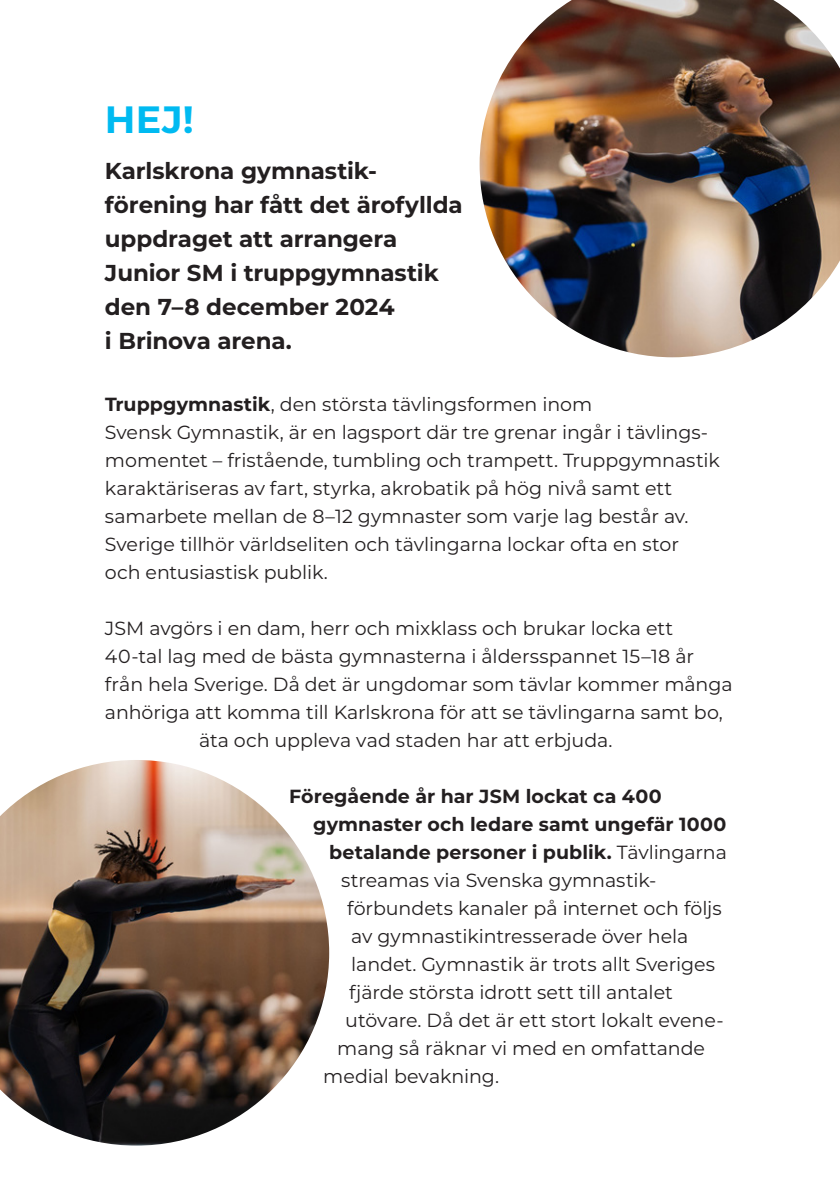
<style>
.page{position:relative;width:840px;height:1191px;background:#fff}
.page>*{position:absolute;margin:0;border:0;box-sizing:border-box;transform-origin:0 0}
.Rubrik1{font:700 38px "Montserrat";color:#00baf1}
.Brød_Serif{font:700 23px/34px "Montserrat";letter-spacing:-.005em;color:#231f20}
.Brød_Serif-2{font:19px/28px "Montserrat";color:#231f20}
.Brød_Serif-3{font:700 19px "Montserrat";letter-spacing:.005em;color:#231f20}
.s1{font-weight:700}
.s2{font-weight:400}
</style>
<div class="page">
<img style="left:0;top:760px;width:329px;height:385px">
<img style="left:479px;top:0;width:360px;height:357px">
<p class="Rubrik1" style="left:105px;top:92px;width:90px">HEJ!</p>
<p class="Brød_Serif" style="left:105px;top:152px;width:359px">Karlskrona gymnastik&shy;förening har fått det ärofyllda uppdraget att arrangera<br>Junior SM i truppgymnastik den 7–8 december 2024<br>i Brinova arena.</p>
<p class="Brød_Serif-2" style="left:105px;top:389px;width:616px"><span class="s1">Truppgymnastik</span>, den största tävlingsformen inom<br>Svensk Gymnastik, är en lagsport där tre grenar ingår i tävlings&shy;momentet – fristående, tumbling och trampett. Truppgymnastik karaktäriseras av fart, styrka, akrobatik på hög nivå samt ett samarbete mellan de 8–12 gymnaster som varje lag består av.</p>
<p class="Brød_Serif-2" style="left:105px;top:529px;width:575px">Sverige tillhör världseliten och tävlingarna lockar ofta en stor och entusiastisk publik.</p>
<p class="Brød_Serif-2" style="left:105px;top:613px;width:569px">JSM avgörs i en dam, herr och mixklass och brukar locka ett</p>
<p class="Brød_Serif-2" style="left:105px;top:641px;width:590px">40-tal lag med de bästa gymnasterna i åldersspannet 15–18 år</p>
<p class="Brød_Serif-2" style="left:105px;top:669px;width:628px">från hela Sverige. Då det är ungdomar som tävlar kommer många</p>
<p class="Brød_Serif-2" style="left:105px;top:697px;width:619px">anhöriga att komma till Karlskrona för att se tävlingarna samt bo,</p>
<p class="Brød_Serif-2" style="left:199px;top:725px;width:415px">äta och uppleva vad staden har att erbjuda.</p>
<p class="Brød_Serif-3" style="left:289px;top:782px;width:374px">Föregående år har JSM lockat ca 400</p>
<p class="Brød_Serif-3" style="left:313px;top:810px;width:414px">gymnaster och ledare samt ungefär 1000</p>
<p class="Brød_Serif-3" style="left:329px;top:838px;width:399px">betalande personer i publik. <span class="s2">Tävlingarna</span></p>
<p class="Brød_Serif-2" style="left:341px;top:865px;width:316px">streamas via Svenska gymnastik-</p>
<p class="Brød_Serif-2" style="left:347px;top:893px;width:376px">förbundets kanaler på internet och följs</p>
<p class="Brød_Serif-2" style="left:351px;top:921px;width:338px">av gymnastikintresserade över hela</p>
<p class="Brød_Serif-2" style="left:351px;top:949px;width:365px">landet. Gymnastik är trots allt Sveriges</p>
<p class="Brød_Serif-2" style="left:349px;top:977px;width:325px">fjärde största idrott sett till antalet</p>
<p class="Brød_Serif-2" style="left:345px;top:1005px;width:379px">utövare. Då det är ett stort lokalt evene-</p>
<p class="Brød_Serif-2" style="left:337px;top:1033px;width:369px">mang så räknar vi med en omfattande</p>
<p class="Brød_Serif-2" style="left:323px;top:1061px;width:177px">medial bevakning.</p>
</div>
